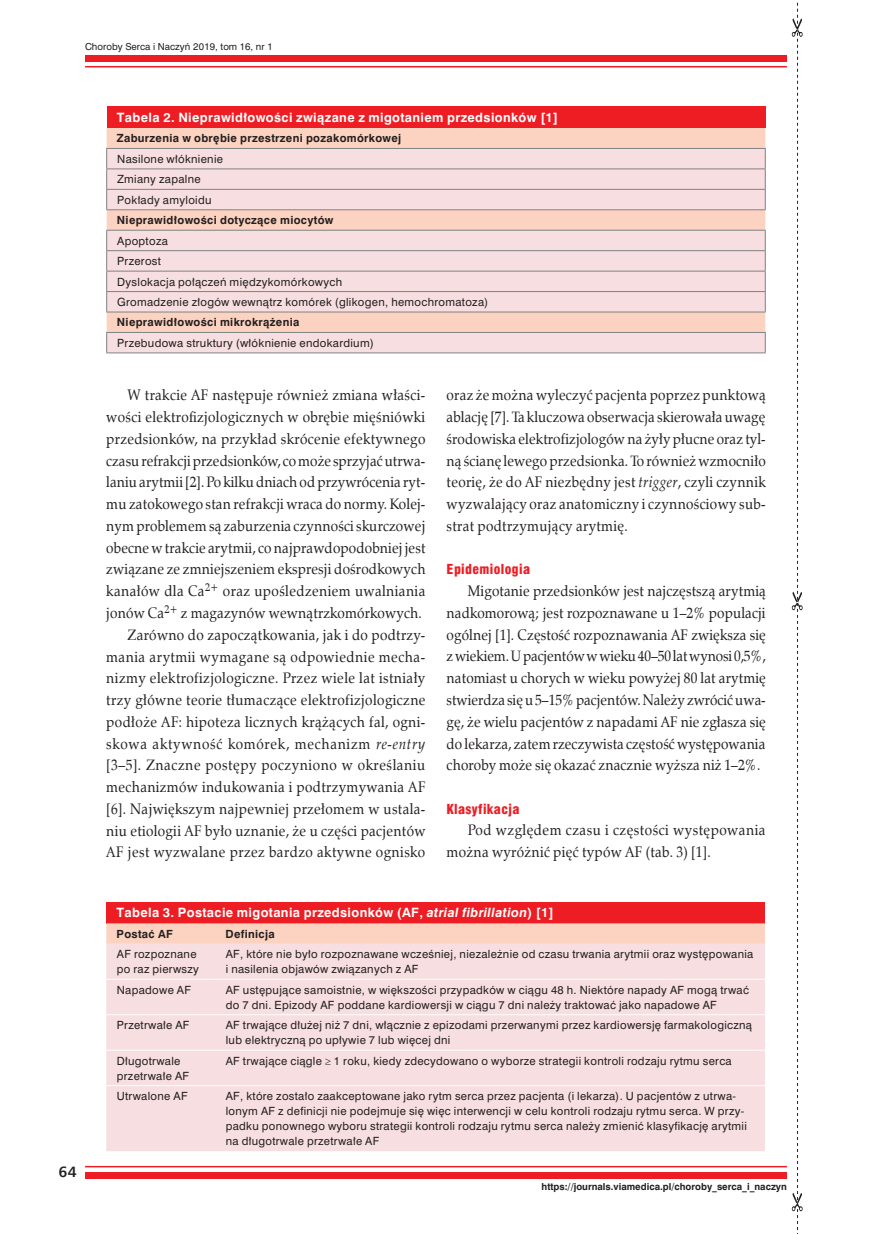
<style>
.page{position:relative;width:872px;height:1234px;background:#fff}
.page>*{position:absolute;margin:0;border:0;box-sizing:border-box;transform-origin:0 0}
.TXT2_-_Tekst_-_nastę{font:15px/21.8px "Zapf Calligr EU";letter-spacing:.025em;color:#231f20;text-align:justify;scale:.9 1}
.t1{font:700 15px "Humnst 777 EU";color:#231f20}
.S_-_Śródtytuł_1{font:13.5px "Swis 721 Blk Cn EU";letter-spacing:.025em;color:#ee1d23}
.T1_-_Tabela_-_tytuł{font:700 12px "Swis 721 PL";letter-spacing:.03em;color:#fff}
.T3_-_Tabela_-_tekst{font:10.5px/15px "Swis 721 PL";letter-spacing:.03em;color:#231f20}
.T2_-_Tabela_-_nagłów{font:700 10.5px "Swis 721 PL";letter-spacing:.03em;color:#231f20}
.t2{font:700 9px "Swis 721 PL";color:#231f20}
.t3{font:9px "Swis 721 PL";color:#231f20}
.s1{font-style:italic}
</style>
<div class="page">
<div style="left:85px;top:55px;width:702px;height:7px;background:#ee1d23"></div>
<hr style="left:85px;top:66px;width:702px;height:1px;background:#ee1d23">
<div style="left:85px;top:1171px;width:702px;height:7px;background:#ee1d23"></div>
<hr style="left:85px;top:1165px;width:702px;height:2px;background:#ee1d23">
<svg style="left:792px;top:2px;width:10px;height:1228px"></svg>
<div style="left:107px;top:106px;width:658px;height:22px;background:#ee1d23"></div>
<div style="left:107px;top:128px;width:658px;height:20px;background:#fcd2c0"></div>
<svg style="left:107px;top:149px;width:658px;height:203px;background:#f6dad8"></svg>
<hr style="left:106px;top:168px;width:659px;height:1px;background:#808285">
<hr style="left:106px;top:189px;width:659px;height:1px;background:#808285">
<hr style="left:106px;top:250px;width:659px;height:1px;background:#808285">
<hr style="left:106px;top:271px;width:659px;height:1px;background:#808285">
<hr style="left:106px;top:291px;width:659px;height:1px;background:#808285">
<hr style="left:106px;top:332px;width:659px;height:1px;background:#808285">
<svg style="left:106px;top:333px;width:1px;height:19px"></svg>
<svg style="left:765px;top:333px;width:1px;height:19px"></svg>
<hr style="left:106px;top:352px;width:659px;height:1px;background:#808285">
<hr style="left:106px;top:230px;width:659px;height:1px;background:#808285">
<svg style="left:106px;top:230px;width:1px;height:81px"></svg>
<svg style="left:765px;top:230px;width:1px;height:81px"></svg>
<hr style="left:106px;top:311px;width:659px;height:1px;background:#808285">
<hr style="left:106px;top:148px;width:659px;height:1px;background:#808285">
<svg style="left:106px;top:149px;width:1px;height:60px"></svg>
<svg style="left:765px;top:149px;width:1px;height:60px"></svg>
<hr style="left:106px;top:209px;width:659px;height:1px;background:#808285">
<div style="left:106px;top:901px;width:659px;height:22px;background:#ee1d23"></div>
<div style="left:106px;top:923px;width:659px;height:20px;background:#fcd2c0"></div>
<div style="left:106px;top:943px;width:659px;height:207px;background:#f7dee0"></div>
<hr style="left:106px;top:978px;width:109px;height:1px;background:#fff">
<hr style="left:215px;top:978px;width:550px;height:1px;background:#fff">
<hr style="left:106px;top:1014px;width:109px;height:1px;background:#fff">
<hr style="left:215px;top:1014px;width:550px;height:1px;background:#fff">
<hr style="left:106px;top:1049px;width:109px;height:1px;background:#fff">
<hr style="left:215px;top:1049px;width:550px;height:1px;background:#fff">
<hr style="left:106px;top:1084px;width:109px;height:1px;background:#fff">
<hr style="left:215px;top:1084px;width:550px;height:1px;background:#fff">
<p class="t3" style="left:85px;top:40px;width:189px">Choroby Serca i Naczyń 2019, tom 16, nr 1</p>
<p class="t1" style="left:59px;top:1162px;width:20px">64</p>
<p class="T1_-_Tabela_-_tytuł" style="left:117px;top:110px;width:443px">Tabela 2. Nieprawidłowości związane z migotaniem przedsionków [1]</p>
<p class="T2_-_Tabela_-_nagłów" style="left:117px;top:131px;width:286px">Zaburzenia w obrębie przestrzeni pozakomórkowej</p>
<p class="T3_-_Tabela_-_tekst" style="left:117px;top:151px;width:107px">Nasilone włóknienie</p>
<p class="T3_-_Tabela_-_tekst" style="left:117px;top:172px;width:85px">Zmiany zapalne</p>
<p class="T3_-_Tabela_-_tekst" style="left:117px;top:192px;width:96px">Pokłady amyloidu</p>
<p class="T2_-_Tabela_-_nagłów" style="left:117px;top:213px;width:218px">Nieprawidłowości dotyczące miocytów</p>
<p class="T3_-_Tabela_-_tekst" style="left:117px;top:233px;width:52px">Apoptoza</p>
<p class="T3_-_Tabela_-_tekst" style="left:117px;top:253px;width:45px">Przerost</p>
<p class="T3_-_Tabela_-_tekst" style="left:117px;top:274px;width:226px">Dyslokacja połączeń międzykomórkowych</p>
<p class="T3_-_Tabela_-_tekst" style="left:117px;top:294px;width:372px">Gromadzenie złogów wewnątrz komórek (glikogen, hemochromatoza)</p>
<p class="T2_-_Tabela_-_nagłów" style="left:117px;top:315px;width:184px">Nieprawidłowości mikrokrążenia</p>
<p class="T3_-_Tabela_-_tekst" style="left:117px;top:335px;width:258px">Przebudowa struktury (włóknienie endokardium)</p>
<p class="TXT2_-_Tekst_-_nastę" style="left:106px;top:384px;width:356px;text-indent:21px">W trakcie AF następuje również zmiana właści&shy;wości elektrofizjologicznych w obrębie mięśniówki przedsionków, na przykład skrócenie efektywnego czasu refrakcji przedsionków, co może sprzyjać utrwa&shy;laniu arytmii [2]. Po kilku dniach od przywrócenia ryt&shy;mu zatokowego stan refrakcji wraca do normy. Kolej&shy;nym problemem są zaburzenia czynności skurczowej obecne w trakcie arytmii, co najprawdopodobniej jest związane ze zmniejszeniem ekspresji dośrodkowych kanałów dla Ca<sup>2+</sup> oraz upośledzeniem uwalniania jonów Ca<sup>2+</sup> z magazynów wewnątrzkomórkowych.</p>
<p class="TXT2_-_Tekst_-_nastę" style="left:106px;top:624px;width:356px;text-indent:21px">Zarówno do zapoczątkowania, jak i do podtrzy&shy;mania arytmii wymagane są odpowiednie mecha&shy;nizmy elektrofizjologiczne. Przez wiele lat istniały trzy główne teorie tłumaczące elektrofizjologiczne podłoże AF: hipoteza licznych krążących fal, ogni&shy;skowa aktywność komórek, mechanizm <span class="s1">re-entry </span>[3–5]. Znaczne postępy poczyniono w określaniu mechanizmów indukowania i podtrzymywania AF [6]. Największym najpewniej przełomem w ustala&shy;niu etiologii AF było uznanie, że u części pacjentów AF jest wyzwalane przez bardzo aktywne ognisko</p>
<p class="TXT2_-_Tekst_-_nastę" style="left:446px;top:384px;width:356px">oraz że można wyleczyć pacjenta poprzez punktową ablację [7]. Ta kluczowa obserwacja skierowała uwagę środowiska elektrofizjologów na żyły płucne oraz tyl&shy;ną ścianę lewego przedsionka. To również wzmocniło teorię, że do AF niezbędny jest <span class="s1">trigger</span>, czyli czynnik wyzwalający oraz anatomiczny i czynnościowy sub&shy;strat podtrzymujący arytmię.</p>
<p class="S_-_Śródtytuł_1" style="left:446px;top:561px;width:85px">Epidemiologia</p>
<p class="TXT2_-_Tekst_-_nastę" style="left:446px;top:580px;width:356px;text-indent:21px">Migotanie przedsionków jest najczęstszą arytmią nadkomorową; jest rozpoznawane u 1–2% populacji ogólnej [1]. Częstość rozpoznawania AF zwiększa się z wiekiem. U pacjentów w wieku 40–50 lat wynosi 0,5%, natomiast u chorych w wieku powyżej 80 lat arytmię stwierdza się u 5–15% pacjentów. Należy zwrócić uwa&shy;gę, że wielu pacjentów z napadami AF nie zgłasza się do lekarza, zatem rzeczywista częstość występowania choroby może się okazać znacznie wyższa niż 1–2%.</p>
<p class="S_-_Śródtytuł_1" style="left:446px;top:800px;width:74px">Klasyfikacja</p>
<p class="TXT2_-_Tekst_-_nastę" style="left:446px;top:819px;width:356px;text-indent:21px">Pod względem czasu i częstości występowania można wyróżnić pięć typów AF (tab. 3) [1].</p>
<p class="T1_-_Tabela_-_tytuł" style="left:117px;top:904px;width:439px">Tabela 3. Postacie migotania przedsionków (AF, <span class="s1">atrial fibrillation</span>) [1]</p>
<p class="T2_-_Tabela_-_nagłów" style="left:117px;top:926px;width:58px">Postać AF</p>
<p class="T2_-_Tabela_-_nagłów" style="left:225px;top:926px;width:51px">Definicja</p>
<p class="T3_-_Tabela_-_tekst" style="left:117px;top:946px;width:84px">AF rozpoznane po raz pierwszy</p>
<p class="T3_-_Tabela_-_tekst" style="left:226px;top:946px;width:529px">AF, które nie było rozpoznawane wcześniej, niezależnie od czasu trwania arytmii oraz występowania i nasilenia objawów związanych z AF</p>
<p class="T3_-_Tabela_-_tekst" style="left:117px;top:981px;width:76px">Napadowe AF</p>
<p class="T3_-_Tabela_-_tekst" style="left:226px;top:981px;width:525px">AF ustępujące samoistnie, w większości przypadków w ciągu 48 h. Niektóre napady AF mogą trwać do 7 dni. Epizody AF poddane kardiowersji w ciągu 7 dni należy traktować jako napadowe AF</p>
<p class="T3_-_Tabela_-_tekst" style="left:117px;top:1017px;width:74px">Przetrwałe AF</p>
<p class="T3_-_Tabela_-_tekst" style="left:226px;top:1017px;width:528px">AF trwające dłużej niż 7 dni, włącznie z epizodami przerwanymi przez kardiowersję farmakologiczną lub elektryczną po upływie 7 lub więcej dni</p>
<p class="T3_-_Tabela_-_tekst" style="left:117px;top:1052px;width:74px">Długotrwale przetrwałe AF</p>
<p class="T3_-_Tabela_-_tekst" style="left:226px;top:1052px;width:507px">AF trwające ciągle ≥ 1 roku, kiedy zdecydowano o wyborze strategii kontroli rodzaju rytmu serca</p>
<p class="T3_-_Tabela_-_tekst" style="left:117px;top:1088px;width:72px">Utrwalone AF</p>
<p class="T3_-_Tabela_-_tekst" style="left:226px;top:1088px;width:523px">AF, które zostało zaakceptowane jako rytm serca przez pacjenta (i lekarza). U pacjentów z utrwa&shy;lonym AF z definicji nie podejmuje się więc interwencji w celu kontroli rodzaju rytmu serca. W przy&shy;padku ponownego wyboru strategii kontroli rodzaju rytmu serca należy zmienić klasyfikację arytmii na długotrwale przetrwałe AF</p>
<p class="t2" style="left:541px;top:1180px;width:247px">https://journals.viamedica.pl/choroby_serca_i_naczyn</p>
</div>
